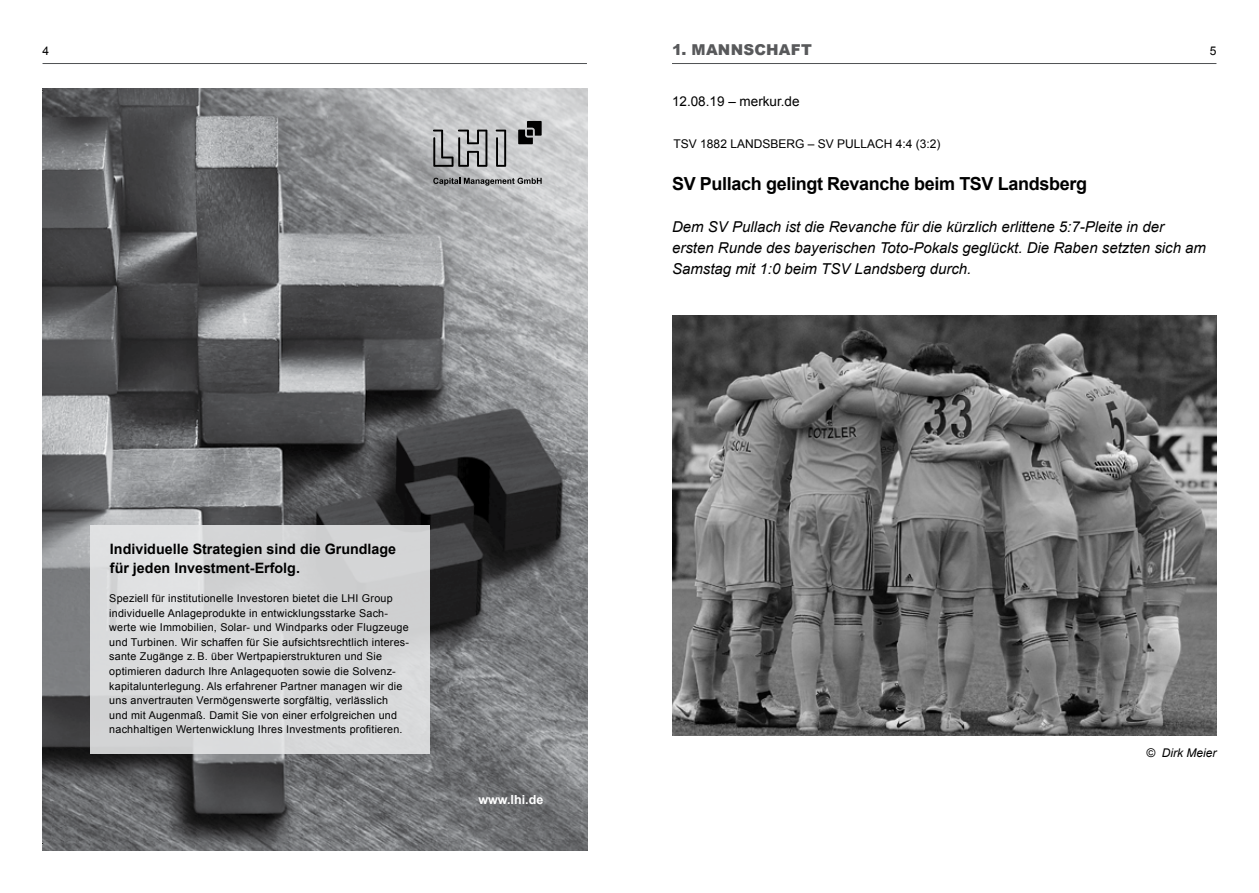
<style>
.page{position:relative;width:1259px;height:893px;background:#fff}
.page>*{position:absolute;margin:0;border:0;box-sizing:border-box;transform-origin:0 0}
.t1{font:700 18px "Arial";letter-spacing:-.02em;color:#000}
.t2{font:italic 15px/21px "Arial";color:#000}
.t3{font:900 15px "Arial";letter-spacing:.015em;color:#58595b}
.t4{font:700 14.25px/18.8px "Arial";color:#000}
.t5{font:13.5px "Arial";color:#000}
.t6{font:700 12.45px "Arial";color:#fff}
.t7{font:12px "Arial";color:#000}
.t8{font:italic 12px "Arial";color:#000}
.t9{font:10.8px/14.5px "Arial";letter-spacing:.02em;color:#000}
</style>
<div class="page">
<img style="left:43px;top:89px;width:544px;height:761px">
<svg style="left:65px;top:89px;width:522px;height:443px;background:#757678"></svg>
<svg style="left:496px;top:130px;width:10px;height:37px"></svg>
<svg style="left:433px;top:130px;width:54px;height:37px;background:#949597"></svg>
<svg style="left:518px;top:121px;width:23px;height:23px"></svg>
<svg style="left:433px;top:178px;width:108px;height:8px"></svg>
<div style="left:90px;top:524px;width:339px;height:229px;background:#d7d8d9"></div>
<hr style="left:672px;top:63px;width:544px;height:1px;background:#4f5153">
<hr style="left:43px;top:63px;width:544px;height:1px;background:#4f5153">
<img style="left:672px;top:316px;width:544px;height:419px">
<h2 class="t3" style="left:672px;top:39px;width:141px">1. MANNSCHAFT</h2>
<p class="t7" style="left:43px;top:43px;width:8px">4</p>
<p class="t7" style="left:1209px;top:43px;width:8px">5</p>
<p class="t5" style="left:672px;top:92px;width:129px">12.08.19 – merkur.de</p>
<p class="t7" style="left:673px;top:135px;width:268px">TSV 1882 LANDSBERG – SV PULLACH 4:4 (3:2)</p>
<h1 class="t1" style="left:672px;top:171px;width:416px">SV Pullach gelingt Revanche beim TSV Landsberg</h1>
<h3 class="t4" style="left:110px;top:540px;width:288px">Individuelle Strategien sind die Grundlage für jeden Investment-Erfolg.</h3>
<p class="t9" style="left:109px;top:591px;width:301px">Speziell für institutionelle Investoren bietet die LHI Group individuelle Anlageprodukte in entwicklungsstarke Sach&shy;werte wie Immobilien, Solar- und Windparks oder Flugzeuge und Turbinen. Wir schaffen für Sie aufsichtsrechtlich interes&shy;sante Zugänge z.B. über Wertpapierstrukturen und Sie optimieren dadurch Ihre Anlagequoten sowie die Solvenz&shy;kapitalunterlegung. Als erfahrener Partner managen wir die uns anvertrauten Vermögenswerte sorgfältig, verlässlich und mit Augenmaß. Damit Sie von einer erfolgreichen und nachhaltigen Wertenwicklung Ihres Investments profitieren.</p>
<p class="t6" style="left:478px;top:791px;width:66px">www.lhi.de</p>
<h2 class="t2" style="left:672px;top:216px;width:535px">Dem SV Pullach ist die Revanche für die kürzlich erlittene 5:7-Pleite in der ersten Runde des bayerischen Toto-Pokals geglückt. Die Raben setzten sich am<br>Samstag mit 1:0 beim TSV Landsberg durch.</h2>
<p class="t8" style="left:1146px;top:745px;width:72px">© Dirk Meier</p>
</div>
